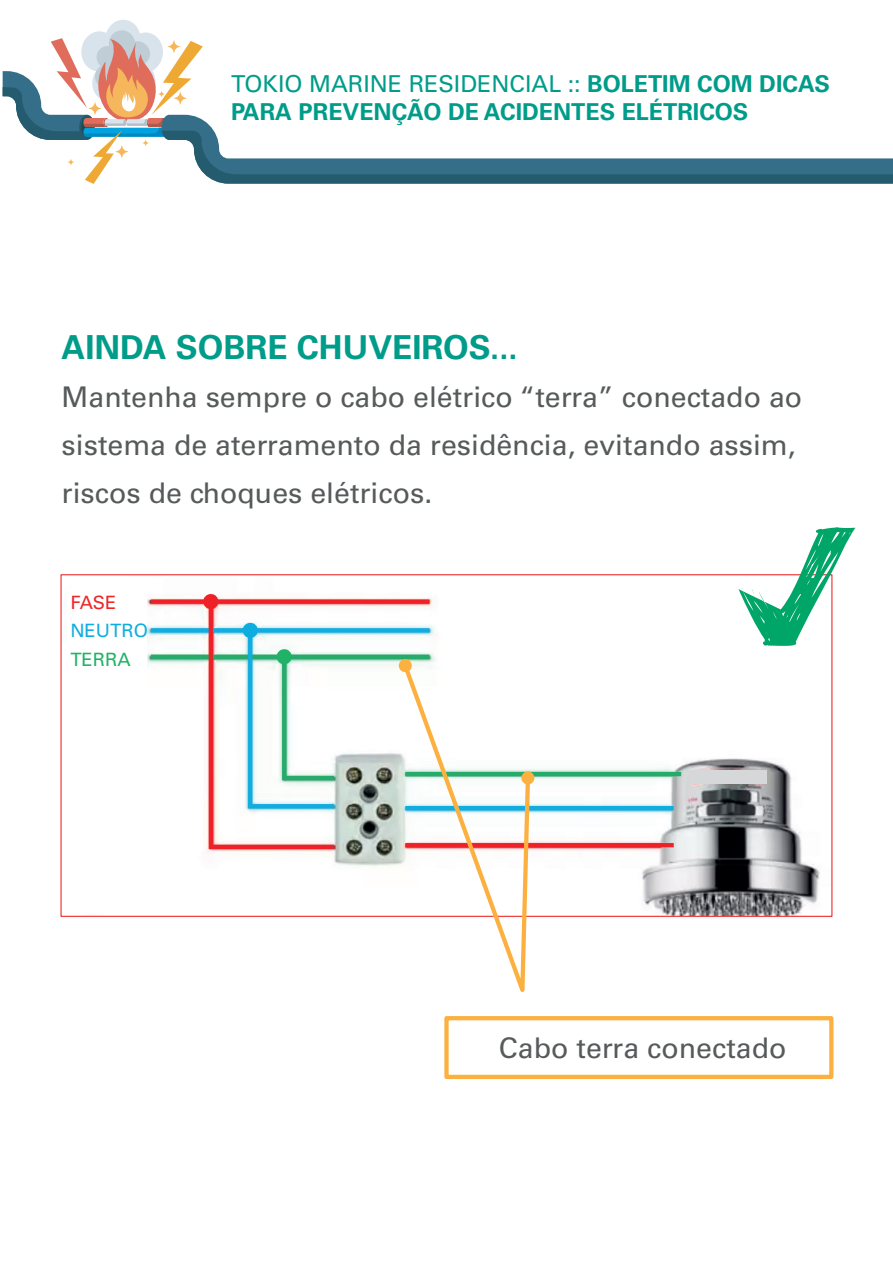
<style>
.page{position:relative;width:893px;height:1263px;background:#fff}
.page>*{position:absolute;margin:0;border:0;box-sizing:border-box;transform-origin:0 0}
.t1{font:700 33px "Univers LT Std";color:#009c8a}
.t2{font:28.5px/48px "Univers LT Std";color:#575a5b}
.t3{font:700 23.25px/27.9px "Univers LT Std";color:#009c8a}
.t4{font:18.45px "Univers LT Std";color:#0eaddf}
.t5{font:18.45px "Univers LT Std";color:#20b267}
.t6{font:18.45px "Univers LT Std";color:#ee2628}
.s1{font-weight:400}
</style>
<div class="page">
<svg style="left:3px;top:19px;width:890px;height:165px"></svg>
<img style="left:147px;top:597px;width:673px;height:318px">
<svg style="left:738px;top:527px;width:117px;height:119px"></svg>
<div style="left:444px;top:1016px;width:389px;height:63px;border:4px solid #fbb03f"></div>
<div style="left:151px;top:599px;width:278px;height:5px;background:#ee2128"></div>
<svg style="left:151px;top:628px;width:278px;height:4px"></svg>
<hr style="left:151px;top:655px;width:278px;height:4px;background:#26ab6a">
<hr style="left:405px;top:772px;width:276px;height:4px;background:#26ab6a">
<hr style="left:405px;top:806px;width:269px;height:4px;background:#11ade0">
<hr style="left:405px;top:843px;width:269px;height:4px;background:#ee2128">
<svg style="left:202px;top:594px;width:136px;height:257px"></svg>
<div style="left:521px;top:771px;width:13px;height:13px;background:#fbb03f;border-radius:50%"></div>
<div style="left:691px;top:770px;width:76px;height:13px;background:#d6d7d8"></div>
<svg style="left:400px;top:660px;width:132px;height:332px"></svg>
<p class="t3" style="left:231px;top:70px;width:600px"><span class="s1">TOKIO MARINE RESIDENCIAL ::</span> BOLETIM COM DICAS<br>PARA PREVENÇÃO DE ACIDENTES ELÉTRICOS</p>
<p class="t1" style="left:62px;top:328px;width:458px">AINDA SOBRE CHUVEIROS...</p>
<p class="t2" style="left:62px;top:373px;width:742px">Mantenha sempre o cabo elétrico “terra” conectado ao sistema de aterramento da residência, evitando assim, riscos de choques elétricos.</p>
<p class="t6" style="left:70px;top:592px;width:47px">FASE</p>
<p class="t4" style="left:70px;top:619px;width:79px">NEUTRO</p>
<p class="t5" style="left:70px;top:648px;width:62px">TERRA</p>
<p class="t2" style="left:499px;top:1024px;width:289px">Cabo terra conectado</p>
</div>
